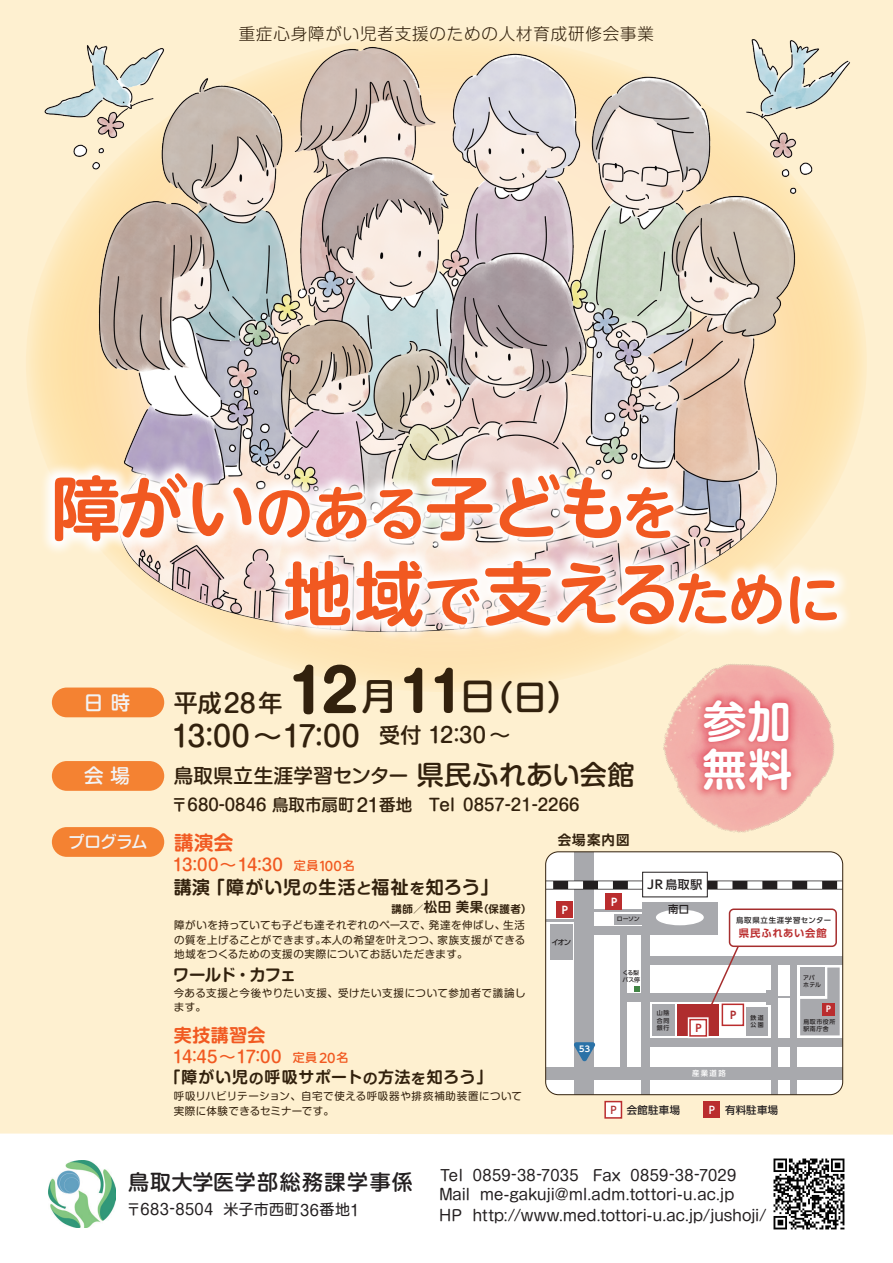
<style>
.page{position:relative;width:893px;height:1263px;background:#fff}
.page>*{position:absolute;margin:0;border:0;box-sizing:border-box;transform-origin:0 0}
.t1{font:700 69.15px "UD Shin M Go Pro De";letter-spacing:-.03em;color:#f15921}
.t2{font:700 43.8px/48px "UD Shin M Go Pro De";color:#fff}
.t3{font:500 34.05px "Shin M Go Pro";color:#32210d}
.t4{font:500 28.5px "Shin M Go Pro";letter-spacing:-.025em;color:#32210d}
.t5{font:500 24px "Shin M Go Pro";color:#32210d}
.t6{font:500 21px "Shin M Go Pro";letter-spacing:.06em;color:#231f20}
.t7{font:500 19.5px "Shin M Go Pro";letter-spacing:.01em;color:#32210d}
.t8{font:500 19.5px "Shin M Go Pro";color:#f2f3f4}
.t9{font:700 19.5px "Shin M Go Pro De";color:#f15921}
.t10{font:700 18px "Shin M Go Pro De";letter-spacing:.055em;color:#32210d}
.t11{font:700 18px "Shin M Go Pro De";letter-spacing:.03em;color:#f15921}
.t12{font:500 16.5px "Shin M Go Pro";color:#32210d}
.t13{font:500 16.5px "Shin M Go Pro";letter-spacing:-.02em;color:#f15921}
.t14{font:300 16.5px "Shin M Go Pro";letter-spacing:.05em;color:#32210d}
.t15{font:700 16.5px "Shin M Go Pro De";letter-spacing:-.06em;color:#32210d}
.t16{font:500 16.5px "Shin M Go Pro";letter-spacing:-.03em;color:#f2f3f4}
.t17{font:700 15.9px "Shin M Go Pro De";letter-spacing:.055em;color:#32210d}
.t18{font:15px/20.1px "Shin M Go Pro";letter-spacing:-.005em;color:#231f20}
.t19{font:15px "Shin M Go Pro";letter-spacing:.03em;color:#231f20}
.t20{font:700 13.5px "UD Shin Go Pro De";letter-spacing:.075em;color:#32210d}
.t21{font:500 11.85px "UD Shin Go Pro";color:#231f20}
.t22{font:10.5px/14.2px "Shin M Go Pro";letter-spacing:.045em;color:#32210d}
.t23{font:700 10.5px "Shin M Go Pro De";color:#32210d}
.t24{font:500 10.35px "UD Shin Go Pro";letter-spacing:.03em;color:#231f20}
.t25{font:700 10.35px "UD Shin Go Pro De";letter-spacing:.065em;color:#ba2d2e}
.t26{font:700 10.35px "UD Shin Go Pro De";color:#fff}
.t27{font:700 10.35px "UD Shin Go Pro De";color:#af2d2e}
.t28{font:700 8.25px "UD Shin Go Pro De";color:#fff}
.t29{font:700 8.1px "UD Shin Go Pro De";color:#fff}
.t30{font:500 7.35px "UD Shin Go Pro";letter-spacing:.08em;color:#231f20}
.t31{font:500 7.35px "UD Shin Go Pro";color:#fff}
.t32{font:500 6px/7.4px "UD Shin Go Pro";letter-spacing:.085em;color:#231f20}
.s1{font-size:58.2px}
.s2{font-size:56.85px}
.s3{font-weight:700;font-size:57.9px}
.s4{font-size:36.6px}
.s5{font-weight:700;font-size:52.8px}
.s6{font-size:25.5px}
.s7{font-size:21px}
.s8{font-size:27px}
.s9{font-size:18px}
.s10{font-size:15px}
.s11{font-family:"UD Shin M Go Pro";font-size:12px}
.s12{font-family:"UD Shin M Go Pro";font-size:12.75px}
.s13{font-size:13.5px}
.s14{font-size:12px}
.s15{font-size:14.4px}
.s16{color:#af2d2e}
.s17{color:#fff}
</style>
<div class="page">
<div style="left:0;top:0;width:893px;height:1134px;background:#fef0d0"></div>
<img style="left:23px;top:0;width:848px;height:969px">
<img style="left:267px;top:542px;width:588px;height:112px">
<img style="left:276px;top:552px;width:573px;height:99px">
<img style="left:281px;top:557px;width:564px;height:90px">
<img style="left:36px;top:455px;width:656px;height:113px">
<img style="left:45px;top:465px;width:642px;height:99px">
<img style="left:49px;top:471px;width:634px;height:90px">
<img style="left:773px;top:1158px;width:72px;height:72px">
<div style="left:52px;top:687px;width:112px;height:30px;background:#f48232;border-radius:15px"></div>
<div style="left:52px;top:761px;width:112px;height:30px;background:#f48232;border-radius:15px"></div>
<div style="left:52px;top:827px;width:112px;height:30px;background:#f48232;border-radius:15px"></div>
<img style="left:48px;top:1160px;width:68px;height:68px">
<img style="left:631px;top:630px;width:232px;height:232px">
<img style="left:692px;top:688px;width:111px;height:119px">
<img style="left:696px;top:693px;width:104px;height:114px">
<div style="left:703px;top:1101px;width:17px;height:17px;background:#ba2d2e"></div>
<div style="left:604px;top:1101px;width:18px;height:18px;background:#fff;border:2px solid #ba2d2e"></div>
<div style="left:546px;top:852px;width:297px;height:243px;background:#fff;border-radius:13px"></div>
<div style="left:575px;top:852px;width:19px;height:243px;background:#a8a9ad"></div>
<div style="left:641px;top:931px;width:8px;height:164px;background:#a8a9ad"></div>
<div style="left:790px;top:958px;width:7px;height:137px;background:#a8a9ad"></div>
<div style="left:771px;top:958px;width:6px;height:137px;background:#a8a9ad"></div>
<div style="left:620px;top:928px;width:6px;height:139px;background:#a8a9ad"></div>
<div style="left:644px;top:956px;width:199px;height:8px;background:#a8a9ad"></div>
<div style="left:584px;top:926px;width:60px;height:9px;background:#a8a9ad"></div>
<hr style="left:584px;top:910px;width:60px;height:2px;background:#a8a9ad">
<hr style="left:546px;top:920px;width:45px;height:2px;background:#a8a9ad">
<div style="left:621px;top:993px;width:152px;height:8px;background:#a8a9ad"></div>
<div style="left:644px;top:1038px;width:199px;height:8px;background:#a8a9ad"></div>
<div style="left:546px;top:1067px;width:297px;height:12px;background:#a8a9ad"></div>
<div style="left:546px;top:880px;width:297px;height:9px;background:#231f20"></div>
<div style="left:546px;top:881px;width:7px;height:8px;background:#fff"></div>
<svg style="left:568px;top:881px;width:273px;height:8px"></svg>
<div style="left:767px;top:990px;width:8px;height:14px;background:#a8a9ad"></div>
<svg style="left:777px;top:996px;width:13px;height:2px"></svg>
<div style="left:642px;top:872px;width:66px;height:25px;background:#fff"></div>
<div style="left:642px;top:902px;width:76px;height:33px;background:#a8a9ad"></div>
<div style="left:656px;top:909px;width:48px;height:16px;background:#fff;border-radius:50%"></div>
<div style="left:606px;top:894px;width:16px;height:16px;background:#ba2d2e"></div>
<div style="left:614px;top:914px;width:29px;height:10px;background:#a8a9ad"></div>
<div style="left:556px;top:901px;width:17px;height:17px;background:#ba2d2e"></div>
<div style="left:550px;top:924px;width:23px;height:36px;background:#a8a9ad"></div>
<div style="left:652px;top:1004px;width:22px;height:31px;background:#a8a9ad"></div>
<div style="left:746px;top:1007px;width:22px;height:28px;background:#a8a9ad"></div>
<div style="left:722px;top:1003px;width:22px;height:23px;background:#fff;border:2px solid #ba2d2e"></div>
<svg style="left:634px;top:986px;width:6px;height:5px"></svg>
<svg style="left:800px;top:967px;width:40px;height:68px;background:#aeaeb2"></svg>
<div style="left:822px;top:1002px;width:13px;height:13px;background:#ba2d2e"></div>
<svg style="left:705px;top:947px;width:36px;height:69px"></svg>
<div style="left:729px;top:908px;width:108px;height:39px;border:2px solid #a62e2e;border-radius:4px"></div>
<div style="left:678px;top:1004px;width:41px;height:31px;background:#af2d2e"></div>
<div style="left:688px;top:1017px;width:21px;height:21px;border:4px solid #fff"></div>
<div style="left:689px;top:1019px;width:18px;height:18px;background:#fff;border:2px solid #ba2d2e"></div>
<svg style="left:574px;top:1042px;width:22px;height:20px"></svg>
<div style="left:545px;top:851px;width:298px;height:244px;border:1px solid #32210d;border-radius:13px"></div>
<h3 class="t14" style="left:239px;top:21px;width:416px">重症心身障がい児者支援のための人材育成研修会事業</h3>
<h1 class="t1" style="left:51px;top:452px;width:629px">障がい<span class="s1">のある</span>子ども<span class="s1">を</span></h1>
<h1 class="t1" style="left:283px;top:537px;width:559px">地域<span class="s2">で</span>支える<span class="s2">ために</span></h1>
<h3 class="t8" style="left:84px;top:687px;width:48px">日時</h3>
<h3 class="t8" style="left:84px;top:760px;width:47px">会場</h3>
<h3 class="t3" style="left:288px;top:670px;width:295px"><span class="s3">12</span><span class="s4">月</span><span class="s5">11</span><span class="s4">日</span>（日）</h3>
<h3 class="t5" style="left:174px;top:683px;width:110px">平成<span class="s6">28</span>年</h3>
<h3 class="t4" style="left:172px;top:713px;width:340px">13:00～17:00 <span class="s7">受付 12</span><sup>:</sup><span class="s7">30 ～</span></h3>
<h3 class="t7" style="left:174px;top:759px;width:462px">鳥取県立生涯学習センター<span class="s8">県民ふれあい会館</span></h3>
<h2 class="t2" style="left:703px;top:695px;width:91px">参加無料</h2>
<h3 class="t12" style="left:171px;top:791px;width:410px">〒680-0846 鳥取市扇町<span class="s9">21</span>番地　Tel 0857-21-2266</h3>
<h3 class="t16" style="left:68px;top:828px;width:81px">プログラム</h3>
<h3 class="t9" style="left:174px;top:826px;width:61px">講演会</h3>
<h3 class="t10" style="left:174px;top:872px;width:326px">講演 「障がい児<span class="s10">の</span>生活<span class="s10">と</span>福祉<span class="s10">を</span>知ろう」</h3>
<h3 class="t13" style="left:173px;top:852px;width:184px">13:00～14:30 <span class="s11">定員</span><span class="s12">100</span><span class="s11">名</span></h3>
<p class="t23" style="left:391px;top:900px;width:142px">講師／<span class="s13">松田 美果</span>（保護者）</p>
<p class="t20" style="left:558px;top:829px;width:73px">会場案内図</p>
<p class="t26" style="left:560px;top:901px;width:12px">Ｐ</p>
<p class="t26" style="left:609px;top:894px;width:12px">Ｐ</p>
<p class="t21" style="left:647px;top:875px;width:57px"><span class="s14">JR</span> 鳥取駅</p>
<p class="t24" style="left:668px;top:901px;width:23px">南口</p>
<p class="t22" style="left:174px;top:917px;width:353px;text-align:justify">障がいを持っていても子ども達それぞれのペースで、発達を伸ばし、生活の質を上げることができます。本人の希望を叶えつつ、家族支援ができる地域をつくるための支援の実際についてお話いただきます。</p>
<p class="t22" style="left:174px;top:985px;width:353px">今ある支援と今後やりたい支援、受けたい支援について参加者で議論します。</p>
<h3 class="t15" style="left:173px;top:961px;width:125px">ワールド・カフェ</h3>
<h3 class="t11" style="left:174px;top:1020px;width:93px">実技講習会</h3>
<p class="t30" style="left:551px;top:936px;width:21px">イオン</p>
<p class="t32" style="left:617px;top:915px;width:24px">ローソン</p>
<p class="t32" style="left:622px;top:969px;width:19px">くる梨バス停</p>
<p class="t32" style="left:657px;top:1009px;width:14px;text-align:justify">山陰合同銀行</p>
<p class="t25" style="left:694px;top:1019px;width:12px">Ｐ</p>
<p class="t30" style="left:736px;top:914px;width:96px">鳥取県立生涯学習センター</p>
<p class="t25" style="left:739px;top:925px;width:90px">県民ふれあい会館</p>
<p class="t27" style="left:728px;top:1007px;width:12px">Ｐ</p>
<p class="t32" style="left:750px;top:1014px;width:15px">鉄道公園</p>
<p class="t32" style="left:803px;top:974px;width:19px">アパホテル</p>
<p class="t28" style="left:825px;top:1002px;width:10px">Ｐ</p>
<p class="t32" style="left:803px;top:1018px;width:33px">鳥取市役所駅南庁舎</p>
<h3 class="t13" style="left:173px;top:1043px;width:177px">14:45～17:00 <span class="s11">定員</span> <span class="s12">20</span><span class="s11">名</span></h3>
<p class="t29" style="left:579px;top:1042px;width:12px">53</p>
<h3 class="t17" style="left:165px;top:1064px;width:329px">「障がい児<span class="s15">の</span>呼吸サポート<span class="s15">の</span>方法<span class="s15">を</span>知ろう」</h3>
<p class="t31" style="left:692px;top:1067px;width:35px">産業道路</p>
<p class="t22" style="left:174px;top:1088px;width:350px">呼吸リハビリテーション、自宅で使える呼吸器や排痰補助装置について実際に体験できるセミナーです。</p>
<p class="t24" style="left:608px;top:1101px;width:73px"><span class="s16">Ｐ</span> 会館駐車場</p>
<p class="t24" style="left:707px;top:1102px;width:73px"><span class="s17">Ｐ　</span>有料駐車場</p>
<h3 class="t6" style="left:128px;top:1165px;width:286px">鳥取大学医学部総務課学事係</h3>
<h3 class="t19" style="left:126px;top:1197px;width:235px">〒683-8504 米子市西町36番地1</h3>
<h3 class="t18" style="left:439px;top:1163px;width:329px">Tel 0859-38-7035 Fax 0859-38-7029<br>Mail me-gakuji@ml.adm.tottori-u.ac.jp<br>HP http://www.med.tottori-u.ac.jp/jushoji/</h3>
</div>
